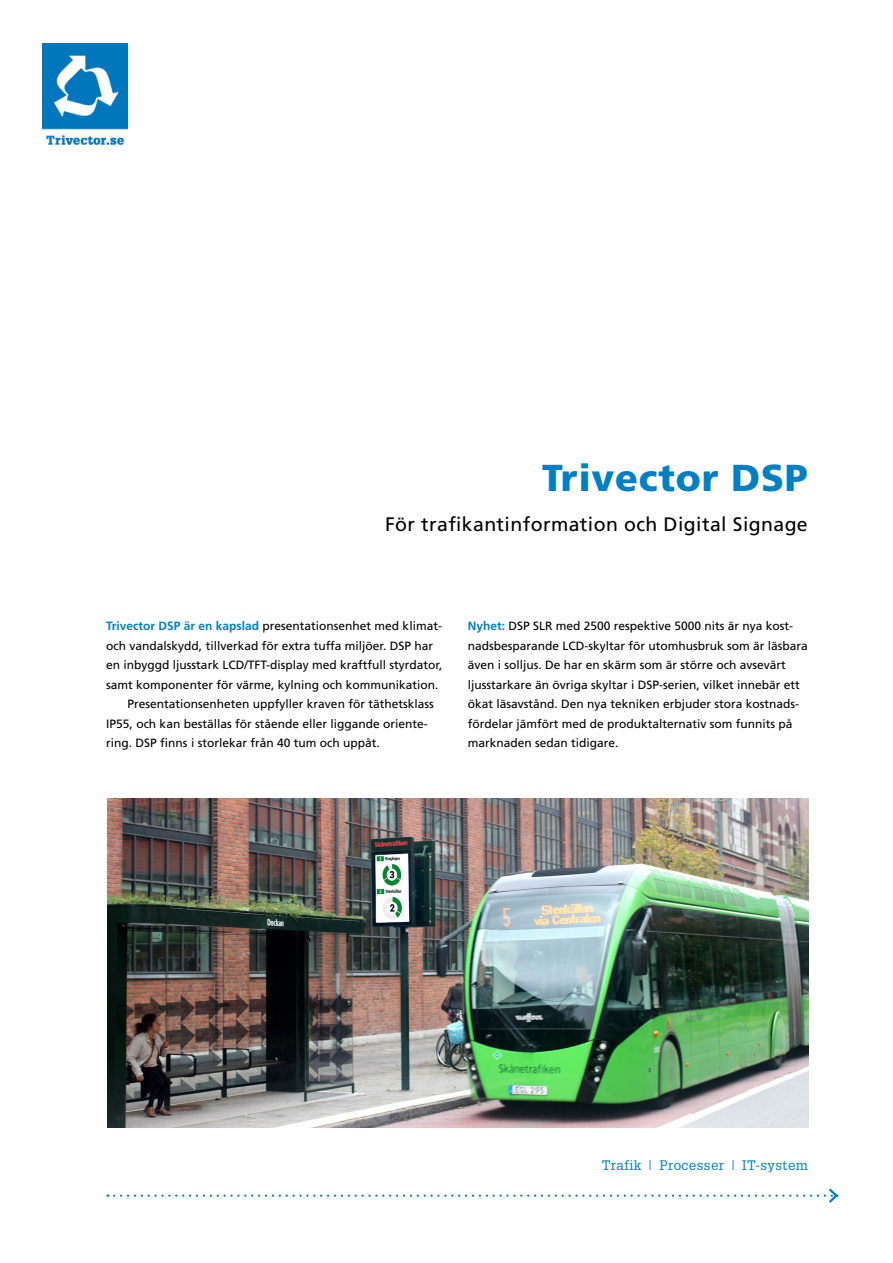
<style>
.page{position:relative;width:893px;height:1263px;background:#fff}
.page>*{position:absolute;margin:0;border:0;box-sizing:border-box;transform-origin:0 0}
.t1{font:900 37.5px "Frutiger";letter-spacing:.02em;color:#007fc5}
.t2{font:19.5px "Frutiger";letter-spacing:.02em;color:#000}
.t3{font:13.5px "Glypha LT Std";letter-spacing:.03em;color:#007fc5}
.t4{font:12px/19.5px "Frutiger";color:#000}
.s1{font-weight:700;color:#007fc5}
</style>
<div class="page">
<svg style="left:114px;top:1188px;width:725px;height:15px"></svg>
<img style="left:43px;top:43px;width:84px;height:103px">
<img style="left:108px;top:798px;width:700px;height:330px">
<h1 class="t1" style="left:542px;top:455px;width:267px">Trivector DSP</h1>
<h2 class="t2" style="left:385px;top:513px;width:424px">För trafikantinformation och Digital Signage</h2>
<p class="t4" style="left:106px;top:616px;width:337px"><span class="s1">Trivector DSP är en kapslad</span> presentationsenhet med klimat-</p>
<p class="t4" style="left:106px;top:636px;width:328px">och vandalskydd, tillverkad för extra tuffa miljöer. DSP har</p>
<p class="t4" style="left:106px;top:655px;width:338px">en inbyggd ljusstark LCD/TFT-display med kraftfull styrdator,</p>
<p class="t4" style="left:106px;top:675px;width:334px">samt komponenter för värme, kylning och kommunikation.</p>
<p class="t4" style="left:128px;top:694px;width:308px">Presentationsenheten uppfyller kraven för täthetsklass</p>
<p class="t4" style="left:106px;top:714px;width:323px">IP55, och kan beställas för stående eller liggande oriente-</p>
<p class="t4" style="left:106px;top:733px;width:275px">ring. DSP finns i storlekar från 40 tum och uppåt.</p>
<p class="t4" style="left:468px;top:616px;width:342px"><span class="s1">Nyhet:</span> DSP SLR med 2500 respektive 5000 nits är nya kost&shy;nadsbesparande LCD-skyltar för utomhusbruk som är läsbara även i solljus. De har en skärm som är större och avsevärt ljusstarkare än övriga skyltar i DSP-serien, vilket innebär ett ökat läsavstånd. Den nya tekniken erbjuder stora kostnads&shy;fördelar jämfört med de produktalternativ som funnits på marknaden sedan tidigare.</p>
<p class="t3" style="left:602px;top:1157px;width:208px">Trafik | Processer | IT-system</p>
</div>
